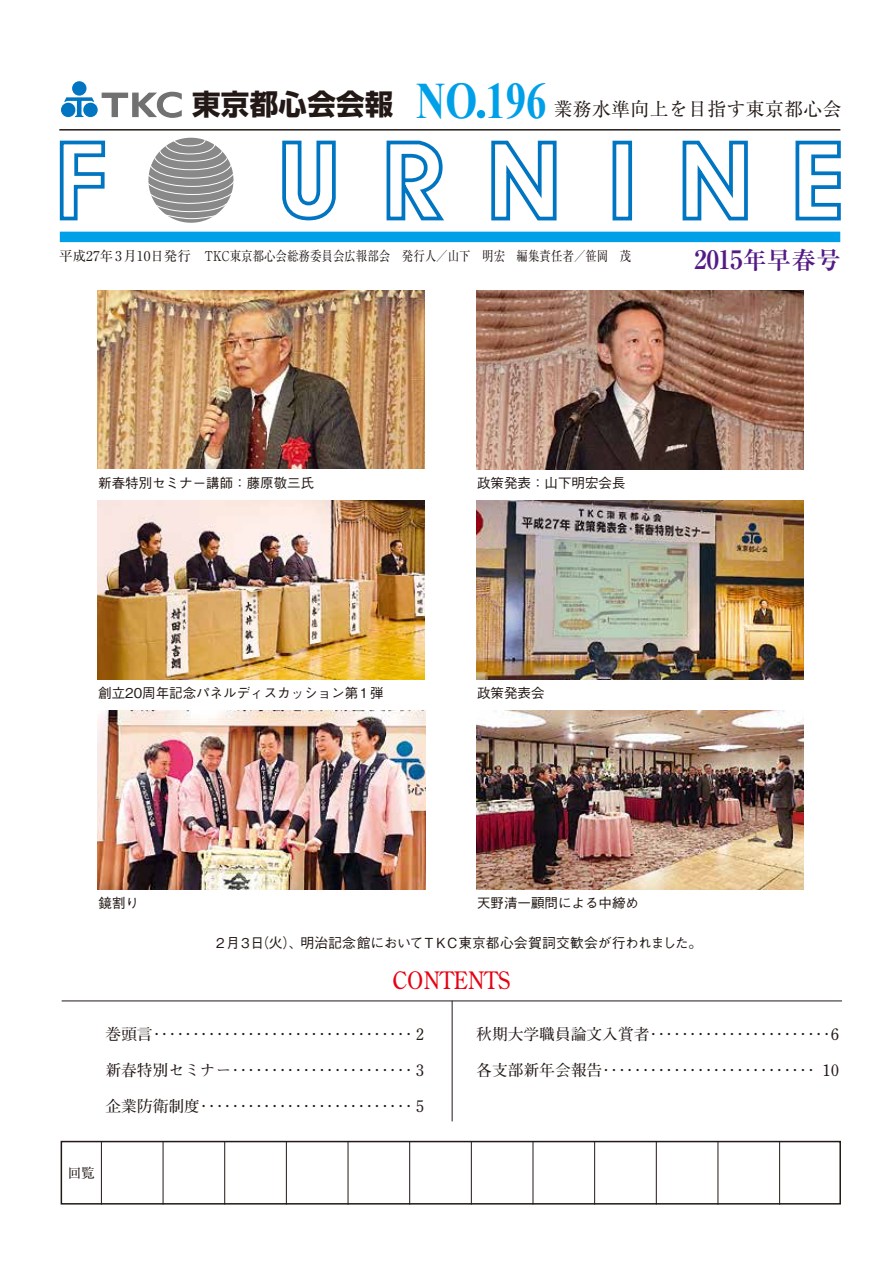
<style>
.page{position:relative;width:893px;height:1263px;background:#fff}
.page>*{position:absolute;margin:0;border:0;box-sizing:border-box;transform-origin:0 0}
.t1{font:700 28.5px "Shin Go Pro";letter-spacing:.01em;color:#221815}
.t2{font:700 25.5px "Ryumin Pro";color:#541b86}
.t3{font:24px "Century Old Style";color:#e60012;scale:.9 1}
.t4{font:18.75px "Ryumin Pro";letter-spacing:.025em;color:#221815}
.t5{font:700 15.75px "Futo Min A101 Pro";color:#221815}
.t6{font:500 13.8px "Gothic BBB Pro";letter-spacing:-.015em;color:#221815}
.t7{font:500 13.5px "Gothic BBB Pro";color:#221815}
.t8{font:13.5px "Ryumin Pro";color:#221815}
.s1{font-family:"Times New Roman";font-size:51px;color:#00a0e9}
.s2{font-size:24px}
.s3{font-size:13.5px}
</style>
<div class="page">
<div style="left:61px;top:1141px;width:780px;height:63px;border:2px solid #221815"></div>
<hr style="left:101px;top:1142px;width:1px;height:62px;background:#221815">
<hr style="left:163px;top:1142px;width:1px;height:62px;background:#221815">
<hr style="left:224px;top:1142px;width:1px;height:62px;background:#221815">
<hr style="left:286px;top:1142px;width:1px;height:62px;background:#221815">
<hr style="left:348px;top:1142px;width:1px;height:62px;background:#221815">
<hr style="left:409px;top:1142px;width:1px;height:62px;background:#221815">
<hr style="left:471px;top:1142px;width:1px;height:62px;background:#221815">
<hr style="left:533px;top:1142px;width:1px;height:62px;background:#221815">
<hr style="left:594px;top:1142px;width:1px;height:62px;background:#221815">
<hr style="left:656px;top:1142px;width:1px;height:62px;background:#221815">
<hr style="left:718px;top:1142px;width:1px;height:62px;background:#221815">
<hr style="left:779px;top:1142px;width:1px;height:62px;background:#221815">
<hr style="left:62px;top:1000px;width:780px;height:1px;background:#221815">
<hr style="left:452px;top:1001px;width:1px;height:120px;background:#221815">
<svg style="left:102px;top:92px;width:80px;height:26px"></svg>
<svg style="left:64px;top:97px;width:30px;height:20px"></svg>
<div style="left:83px;top:103px;width:15px;height:14px;background:#0075c2;border-radius:50%"></div>
<div style="left:61px;top:103px;width:14px;height:14px;background:#0075c2;border-radius:50%"></div>
<div style="left:72px;top:81px;width:15px;height:15px;background:#0075c2;border-radius:50%"></div>
<svg style="left:59px;top:140px;width:782px;height:82px"></svg>
<svg style="left:146px;top:138px;width:89px;height:81px"></svg>
<div style="left:60px;top:232px;width:780px;height:10px;background:#00a0e9"></div>
<hr style="left:59px;top:129px;width:781px;height:2px;background:#221815">
<img style="left:476px;top:711px;width:328px;height:178px">
<img style="left:476px;top:501px;width:328px;height:178px">
<img style="left:98px;top:500px;width:327px;height:179px">
<img style="left:98px;top:290px;width:327px;height:179px">
<img style="left:476px;top:290px;width:328px;height:179px">
<img style="left:98px;top:711px;width:327px;height:178px">
<h1 class="t1" style="left:192px;top:81px;width:356px">東京都心会会報 <span class="s1">NO.196</span></h1>
<p class="t4" style="left:554px;top:95px;width:289px">業務水準向上を目指す東京都心会</p>
<p class="t8" style="left:59px;top:245px;width:574px">平成27年 3月10日発行　TKC東京都心会総務委員会広報部会　発行人／山下　明宏　編集責任者／笹岡　茂</p>
<h2 class="t2" style="left:694px;top:239px;width:148px">2015<span class="s2">年早春号</span></h2>
<p class="t7" style="left:98px;top:472px;width:217px">新春特別セミナー講師：藤原敬三氏</p>
<p class="t7" style="left:477px;top:472px;width:150px">政策発表：山下明宏会長</p>
<p class="t7" style="left:98px;top:682px;width:287px">創立20周年記念パネルディスカッション第1弾</p>
<p class="t7" style="left:477px;top:682px;width:69px">政策発表会</p>
<p class="t7" style="left:99px;top:892px;width:42px">鏡割り</p>
<p class="t7" style="left:477px;top:892px;width:163px">天野清一顧問による中締め</p>
<p class="t6" style="left:216px;top:931px;width:488px"><span class="s3">2</span>月<span class="s3">3</span>日（火）、明治記念館においてＴＫＣ東京都心会賀詞交歓会が行われました。</p>
<h3 class="t3" style="left:392px;top:965px;width:132px">CONTENTS</h3>
<p class="t5" style="left:105px;top:1022px;width:320px">巻頭言･････････････････････････････････ 2</p>
<p class="t5" style="left:105px;top:1058px;width:320px">新春特別セミナー･･･････････････････････ 3</p>
<p class="t5" style="left:105px;top:1094px;width:320px">企業防衛制度･･･････････････････････････ 5</p>
<p class="t8" style="left:68px;top:1162px;width:28px">回覧</p>
<p class="t5" style="left:476px;top:1022px;width:365px">秋期大学職員論文入賞者･･･････････････････････6</p>
<p class="t5" style="left:476px;top:1058px;width:365px">各支部新年会報告･･･････････････････････････ 10</p>
</div>
